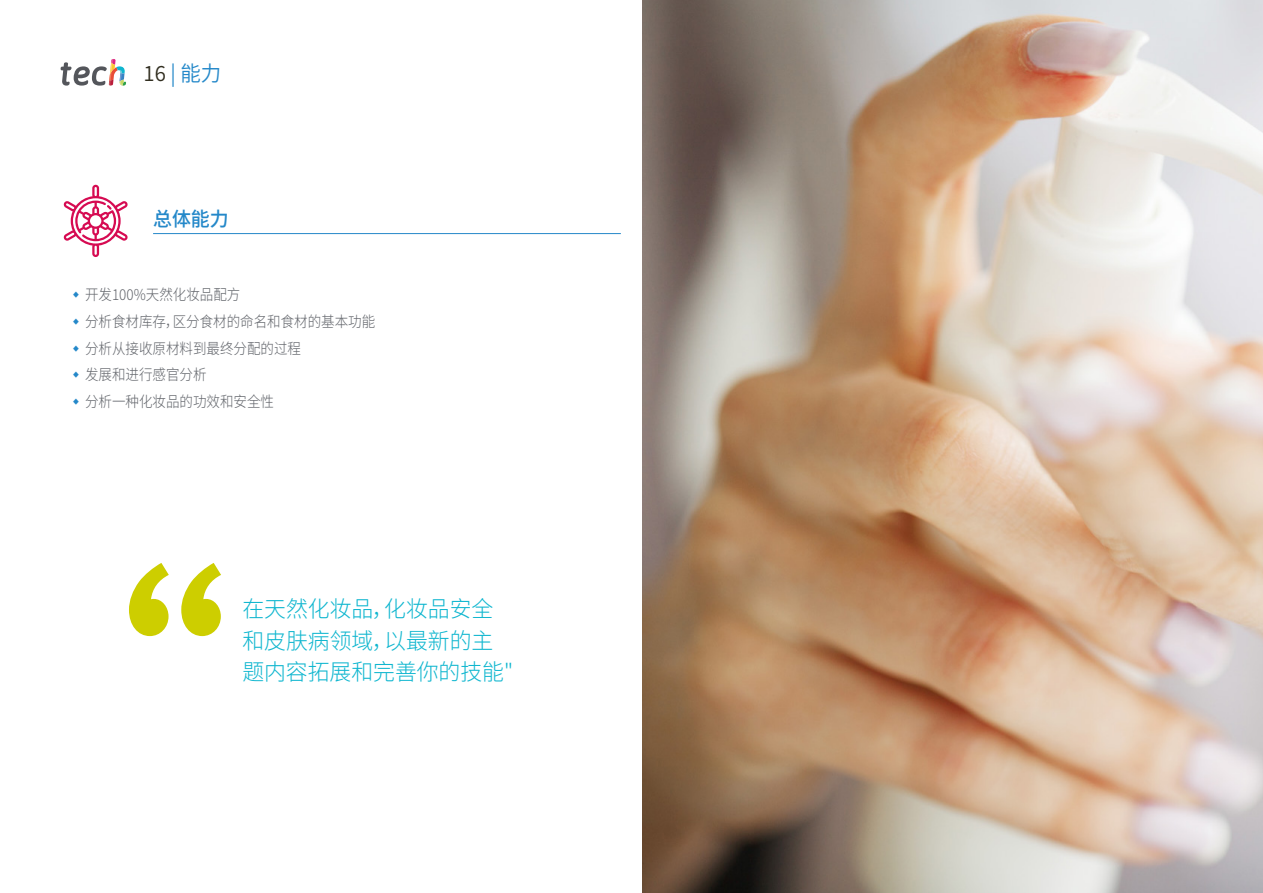
<style>
.page{position:relative;width:1263px;height:893px;background:#fff}
.page>*{position:absolute;margin:0;border:0;box-sizing:border-box;transform-origin:0 0}
.t1{font:300 22.5px/31.5px "Source Han Sans CN";color:#0fb6cf}
.t2{font:21px "Source Han Sans CN";color:#2488c9}
.t3{font:500 19.5px "Source Han Sans CN";color:#2488c9}
.t4{font:300 15px/26.7px "Source Han Sans CN";color:#61646a;scale:.9 1}
.s1{color:#312e20}
</style>
<div class="page">
<hr style="left:153px;top:233px;width:468px;height:1px;background:#2488c9">
<img style="left:642px;top:0;width:621px;height:893px">
<svg style="left:61px;top:59px;width:65px;height:27px"></svg>
<svg style="left:129px;top:563px;width:92px;height:73px"></svg>
<svg style="left:63px;top:185px;width:65px;height:72px"></svg>
<h2 class="t2" style="left:144px;top:61px;width:79px"><span class="s1">16</span> | 能力</h2>
<h3 class="t3" style="left:153px;top:208px;width:77px">总体能力</h3>
<p class="t4" style="left:85px;top:282px;width:324px">开发100%天然化妆品配方<br>分析食材库存，区分食材的命名和食材的基本功能分析从接收原材料到最终分配的过程<br>发展和进行感官分析<br>分析一种化妆品的功效和安全性</p>
<h1 class="t1" style="left:242px;top:594px;width:272px">在天然化妆品，化妆品安全和皮肤病领域，以最新的主题内容拓展和完善你的技能"</h1>
</div>
